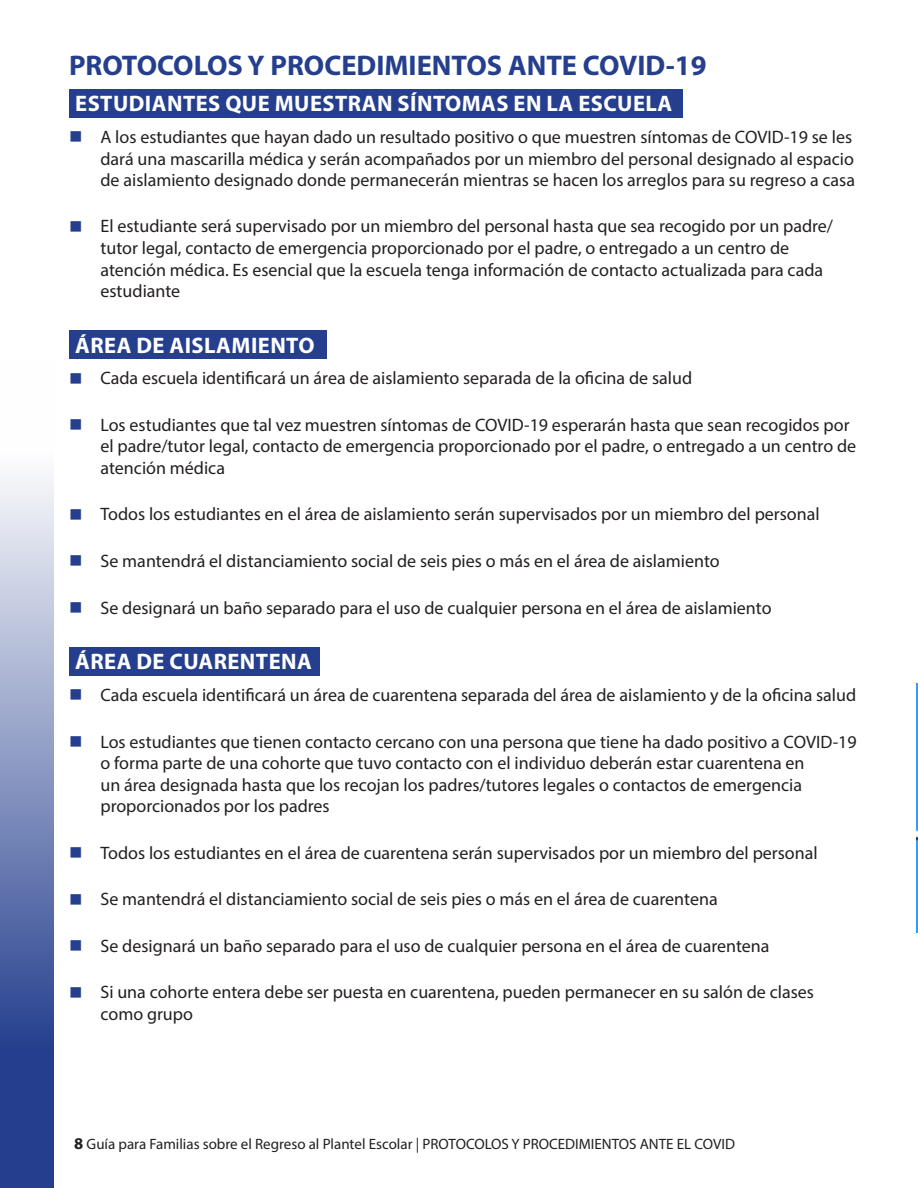
<style>
.page{position:relative;width:918px;height:1188px;background:#fff}
.page>*{position:absolute;margin:0;border:0;box-sizing:border-box;transform-origin:0 0}
.t1{font:700 28.5px "Myriad Pro";color:#253f8e}
.t2{font:700 22.5px "Myriad Pro";letter-spacing:.02em;color:#fff}
.t3{font:18px/21.6px "Myriad Pro";color:#231f20}
.t4{font:18px "Wingdings";color:#253f8e}
.t5{font:15px "Myriad Pro";color:#231f20}
.s1{font-weight:700;font-size:16.5px}
</style>
<div class="page">
<svg style="left:0;top:476px;width:54px;height:712px;background:#7888b9"></svg>
<div style="left:69px;top:89px;width:614px;height:28px;background:#253f8e"></div>
<div style="left:69px;top:330px;width:257px;height:29px;background:#253f8e"></div>
<div style="left:69px;top:647px;width:251px;height:28px;background:#253f8e"></div>
<img style="left:917px;top:684px;width:1px;height:248px">
<p class="t1" style="left:69px;top:47px;width:639px">PROTOCOLOS Y PROCEDIMIENTOS ANTE COVID-19</p>
<p class="t2" style="left:75px;top:89px;width:599px">ESTUDIANTES QUE MUESTRAN SÍNTOMAS EN LA ESCUELA</p>
<p class="t4" style="left:69px;top:127px;width:15px">■</p>
<p class="t3" style="left:100px;top:126px;width:756px">A los estudiantes que hayan dado un resultado positivo o que muestren síntomas de COVID-19 se les dará una mascarilla médica y serán acompañados por un miembro del personal designado al espacio de aislamiento designado donde permanecerán mientras se hacen los arreglos para su regreso a casa</p>
<p class="t4" style="left:69px;top:217px;width:15px">■</p>
<p class="t3" style="left:100px;top:215px;width:734px">El estudiante será supervisado por un miembro del personal hasta que sea recogido por un padre/ tutor legal, contacto de emergencia proporcionado por el padre, o entregado a un centro de atención médica. Es esencial que la escuela tenga información de contacto actualizada para cada estudiante</p>
<p class="t2" style="left:75px;top:331px;width:241px">ÁREA DE AISLAMIENTO</p>
<p class="t4" style="left:69px;top:368px;width:15px">■</p>
<p class="t3" style="left:100px;top:367px;width:593px">Cada escuela identificará un área de aislamiento separada de la oficina de salud</p>
<p class="t4" style="left:69px;top:415px;width:15px">■</p>
<p class="t3" style="left:100px;top:414px;width:757px">Los estudiantes que tal vez muestren síntomas de COVID-19 esperarán hasta que sean recogidos por el padre/tutor legal, contacto de emergencia proporcionado por el padre, o entregado a un centro de atención médica</p>
<p class="t4" style="left:69px;top:504px;width:15px">■</p>
<p class="t3" style="left:100px;top:503px;width:721px">Todos los estudiantes en el área de aislamiento serán supervisados por un miembro del personal</p>
<p class="t4" style="left:69px;top:551px;width:15px">■</p>
<p class="t3" style="left:100px;top:550px;width:621px">Se mantendrá el distanciamiento social de seis pies o más en el área de aislamiento</p>
<p class="t4" style="left:69px;top:598px;width:15px">■</p>
<p class="t3" style="left:100px;top:596px;width:673px">Se designará un baño separado para el uso de cualquier persona en el área de aislamiento</p>
<p class="t2" style="left:75px;top:647px;width:238px">ÁREA DE CUARENTENA</p>
<p class="t4" style="left:69px;top:685px;width:15px">■</p>
<p class="t3" style="left:100px;top:684px;width:757px">Cada escuela identificará un área de cuarentena separada del área de aislamiento y de la oficina salud</p>
<p class="t4" style="left:69px;top:732px;width:15px">■</p>
<p class="t3" style="left:100px;top:730px;width:758px">Los estudiantes que tienen contacto cercano con una persona que tiene ha dado positivo a COVID-19 o forma parte de una cohorte que tuvo contacto con el individuo deberán estar cuarentena en<br>un área designada hasta que los recojan los padres/tutores legales o contactos de emergencia proporcionados por los padres</p>
<p class="t4" style="left:69px;top:843px;width:15px">■</p>
<p class="t3" style="left:100px;top:841px;width:719px">Todos los estudiantes en el área de cuarentena serán supervisados por un miembro del personal</p>
<p class="t4" style="left:69px;top:889px;width:15px">■</p>
<p class="t3" style="left:100px;top:888px;width:619px">Se mantendrá el distanciamiento social de seis pies o más en el área de cuarentena</p>
<p class="t4" style="left:69px;top:936px;width:15px">■</p>
<p class="t3" style="left:100px;top:935px;width:671px">Se designará un baño separado para el uso de cualquier persona en el área de cuarentena</p>
<p class="t4" style="left:69px;top:983px;width:15px">■</p>
<p class="t3" style="left:100px;top:981px;width:715px">Si una cohorte entera debe ser puesta en cuarentena, pueden permanecer en su salón de clases como grupo</p>
<p class="t5" style="left:74px;top:1134px;width:662px"><span class="s1">8</span> Guía para Familias sobre el Regreso al Plantel Escolar | PROTOCOLOS Y PROCEDIMIENTOS ANTE EL COVID</p>
</div>
